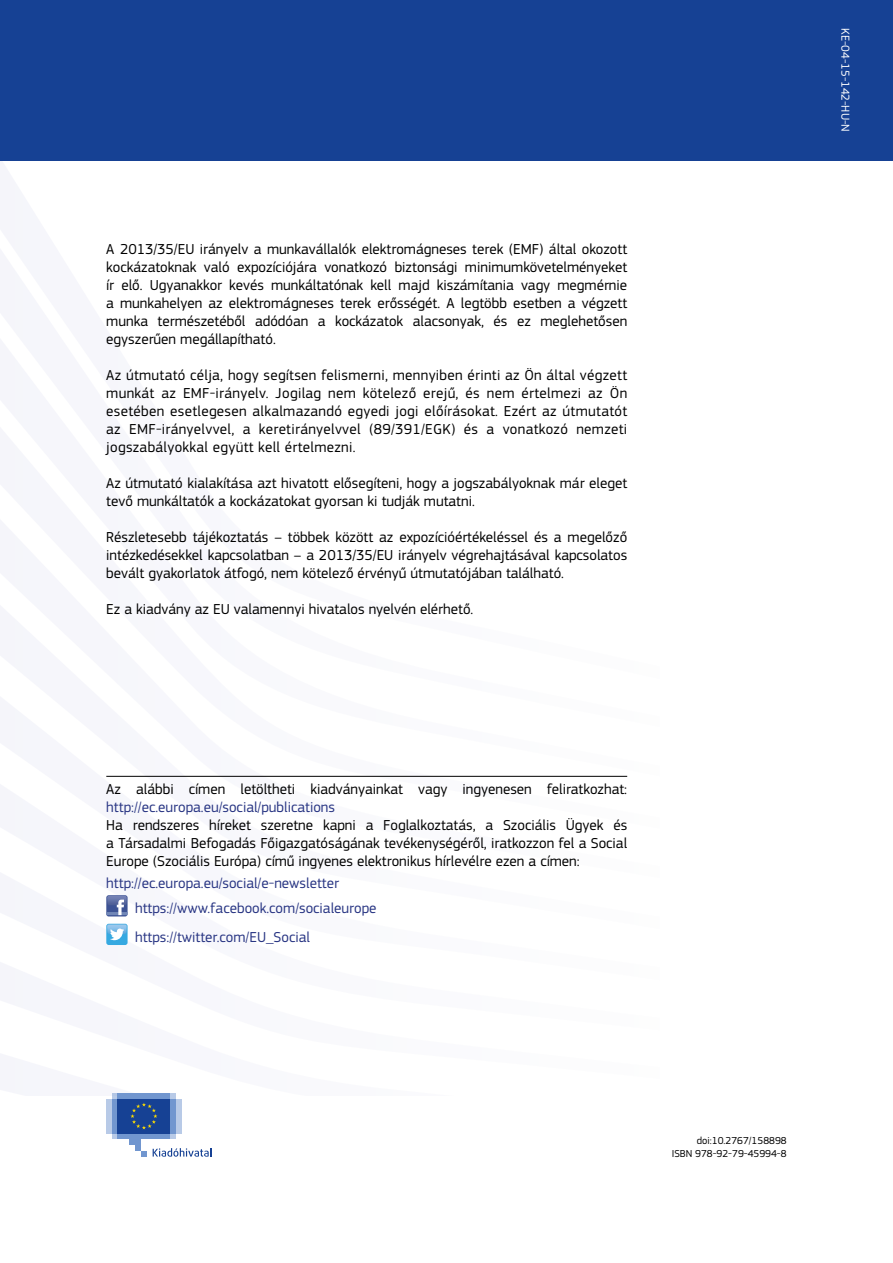
<style>
.page{position:relative;width:893px;height:1263px;background:#fff}
.page>*{position:absolute;margin:0;border:0;box-sizing:border-box;transform-origin:0 0}
.t1{font:15px/18px "EC Square Sans Pro";color:#000;text-align:justify}
.t2{font:15px/25.5px "EC Square Sans Pro";color:#283583}
.t3{font:12px "EC Square Sans Pro";color:#fff}
.t4{font:10.5px/12.6px "EC Square Sans Pro";color:#000;text-align:right}
</style>
<div class="page">
<div style="left:0;top:0;width:893px;height:160px;background:#164194"></div>
<svg style="left:112px;top:1133px;width:64px;height:6px"></svg>
<svg style="left:112px;top:1093px;width:64px;height:6px"></svg>
<div style="left:118px;top:1093px;width:52px;height:6px;background:#7196cf"></div>
<div style="left:118px;top:1133px;width:52px;height:6px;background:#7196cf"></div>
<div style="left:170px;top:1099px;width:6px;height:34px;background:#7196cf"></div>
<div style="left:176px;top:1099px;width:6px;height:34px;background:#b8cae7"></div>
<div style="left:112px;top:1099px;width:6px;height:34px;background:#7196cf"></div>
<div style="left:106px;top:1099px;width:6px;height:34px;background:#b8cae7"></div>
<div style="left:129px;top:1133px;width:12px;height:12px;background:#7196cf"></div>
<div style="left:135px;top:1133px;width:6px;height:18px;background:#7196cf"></div>
<svg style="left:141px;top:1151px;width:6px;height:5px"></svg>
<div style="left:118px;top:1099px;width:52px;height:34px;background:#164194"></div>
<svg style="left:130px;top:1103px;width:27px;height:26px"></svg>
<svg style="left:153px;top:1148px;width:58px;height:9px"></svg>
<hr style="left:106px;top:776px;width:521px;height:1px;background:#000">
<svg style="left:106px;top:895px;width:22px;height:21px"></svg>
<img style="left:107px;top:896px;width:20px;height:3px">
<svg style="left:106px;top:899px;width:22px;height:16px"></svg>
<div style="left:106px;top:924px;width:22px;height:21px;background:#36a9e1;border-radius:2px"></div>
<img style="left:107px;top:924px;width:20px;height:2px">
<svg style="left:107px;top:926px;width:20px;height:14px"></svg>
<p class="t1" style="left:106px;top:240px;width:522px">A 2013/35/EU irányelv a munkavállalók elektromágneses terek (EMF) által okozott kockázatoknak való expozíciójára vonatkozó biztonsági minimumkövetelményeket ír elő. Ugyanakkor kevés munkáltatónak kell majd kiszámítania vagy megmérnie a munkahelyen az elektromágneses terek erősségét. A legtöbb esetben a végzett munka természetéből adódóan a kockázatok alacsonyak, és ez meglehetősen egyszerűen megállapítható.</p>
<p class="t1" style="left:106px;top:366px;width:522px">Az útmutató célja, hogy segítsen felismerni, mennyiben érinti az Ön által végzett munkát az EMF-irányelv. Jogilag nem kötelező erejű, és nem értelmezi az Ön esetében esetlegesen alkalmazandó egyedi jogi előírásokat. Ezért az útmutatót az EMF-irányelvvel, a keretirányelvvel (89/391/EGK) és a vonatkozó nemzeti jogszabályokkal együtt kell értelmezni.</p>
<p class="t1" style="left:106px;top:474px;width:522px">Az útmutató kialakítása azt hivatott elősegíteni, hogy a jogszabályoknak már eleget tevő munkáltatók a kockázatokat gyorsan ki tudják mutatni.</p>
<p class="t1" style="left:106px;top:528px;width:522px">Részletesebb tájékoztatás – többek között az expozícióértékeléssel és a megelőző intézkedésekkel kapcsolatban – a 2013/35/EU irányelv végrehajtásával kapcsolatos bevált gyakorlatok átfogó, nem kötelező érvényű útmutatójában található.</p>
<p class="t1" style="left:106px;top:600px;width:369px">Ez a kiadvány az EU valamennyi hivatalos nyelvén elérhető.</p>
<p class="t1" style="left:106px;top:780px;width:522px">Az alábbi címen letöltheti kiadványainkat vagy ingyenesen feliratkozhat:</p>
<p class="t2" style="left:106px;top:794px;width:230px">http://ec.europa.eu/social/publications</p>
<p class="t1" style="left:106px;top:816px;width:522px">Ha rendszeres híreket szeretne kapni a Foglalkoztatás, a Szociális Ügyek és a Társadalmi Befogadás Főigazgatóságának tevékenységéről, iratkozzon fel a Social Europe (Szociális Európa) című ingyenes elektronikus hírlevélre ezen a címen:</p>
<p class="t2" style="left:135px;top:870px;width:243px;text-indent:-29px">http://ec.europa.eu/social/e-newsletter https://www.facebook.com/socialeurope</p>
<p class="t2" style="left:135px;top:924px;width:176px">https://twitter.com/EU_Social</p>
<p class="t3" style="left:852px;top:28px;width:105px;rotate:90deg">KE-04-15-142-HU-N</p>
<p class="t4" style="left:672px;top:1134px;width:116px">doi:10.2767/158898<br>ISBN 978-92-79-45994-8</p>
</div>
